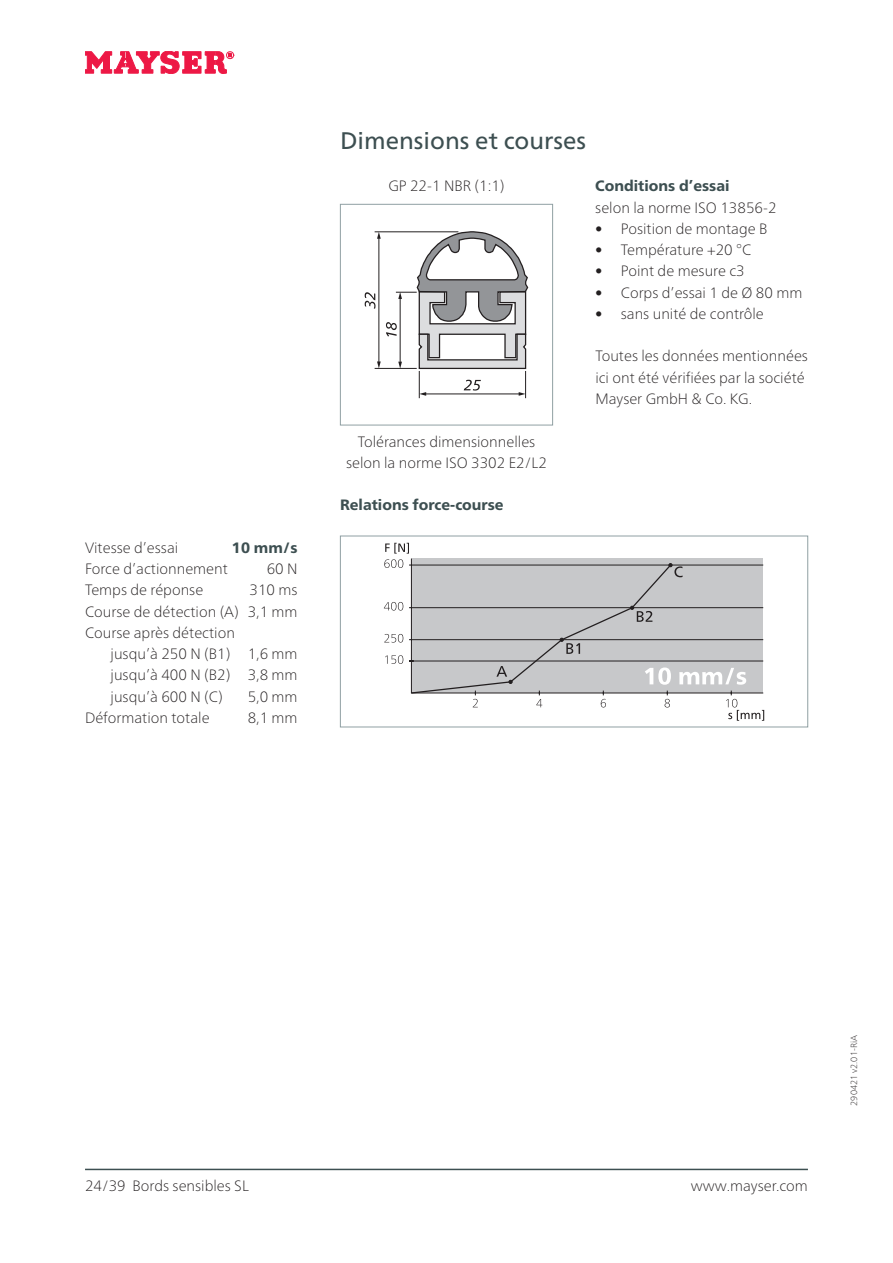
<style>
.page{position:relative;width:893px;height:1263px;background:#fff}
.page>*{position:absolute;margin:0;border:0;box-sizing:border-box;transform-origin:0 0}
.t1{font:24px "Frutiger Neue LTW1 G";color:#3d4f51}
.t2{font:100 15px/21.3px "Frutiger Neue LTW1 G";color:#231f20;text-align:justify}
.t3{font:800 15px "Frutiger Neue LTW1 G";color:#3d4f51}
.t4{font:100 9px "Frutiger Neue LTW1 G";color:#231f20}
.s1{font-weight:400}
</style>
<div class="page">
<hr style="left:85px;top:1169px;width:723px;height:1px;background:#3d4f51">
<svg style="left:85px;top:51px;width:150px;height:23px"></svg>
<svg style="left:384px;top:543px;width:380px;height:178px"></svg>
<div style="left:340px;top:536px;width:468px;height:191px;border:1px solid #90a0a3"></div>
<svg style="left:365px;top:231px;width:163px;height:167px"></svg>
<div style="left:340px;top:204px;width:213px;height:221px;border:1px solid #90a0a3"></div>
<p class="t2" style="left:85px;top:536px;width:95px">Vitesse d’essai</p>
<p class="t3" style="left:232px;top:536px;width:67px">10 mm/s</p>
<p class="t2" style="left:85px;top:557px;width:144px">Force d’actionnement</p>
<p class="t2" style="left:267px;top:557px;width:32px">60 N</p>
<p class="t2" style="left:85px;top:578px;width:120px">Temps de réponse</p>
<p class="t2" style="left:85px;top:578px;width:214px;text-indent:164px">310 ms Course de détection (A) 3,1 mm Course après détection</p>
<p class="t2" style="left:111px;top:642px;width:189px">jusqu’à 250 N (B1) 1,6 mm jusqu’à 400 N (B2) 3,8 mm jusqu’à 600 N (C)</p>
<p class="t2" style="left:248px;top:685px;width:51px">5,0 mm</p>
<p class="t2" style="left:85px;top:706px;width:126px">Déformation totale</p>
<p class="t2" style="left:248px;top:706px;width:51px">8,1 mm</p>
<h1 class="t1" style="left:340px;top:123px;width:247px">Dimensions et courses</h1>
<p class="t2" style="left:388px;top:174px;width:118px">GP 22-1 NBR (1:1)</p>
<p class="t3" style="left:595px;top:175px;width:136px">Conditions d’essai</p>
<p class="t2" style="left:595px;top:196px;width:183px">selon la norme ISO 13856-2</p>
<p class="t2" style="left:595px;top:217px;width:173px"><span class="s1">•</span> Position de montage B</p>
<p class="t2" style="left:595px;top:238px;width:158px"><span class="s1">•</span> Température +20 °C</p>
<p class="t2" style="left:595px;top:259px;width:151px"><span class="s1">•</span> Point de mesure c3</p>
<p class="t2" style="left:595px;top:281px;width:209px"><span class="s1">•</span> Corps d’essai 1 de Ø 80 mm</p>
<p class="t2" style="left:595px;top:302px;width:170px"><span class="s1">•</span> sans unité de contrôle</p>
<p class="t2" style="left:346px;top:430px;width:202px;text-align:center">Tolérances dimensionnelles selon la norme ISO 3302 E2/L2</p>
<p class="t3" style="left:340px;top:494px;width:165px">Relations force-course</p>
<p class="t2" style="left:595px;top:345px;width:214px;text-align:left">Toutes les données mentionnées ici ont été vérifiées par la société<br>Mayser GmbH &amp; Co. KG.</p>
<p class="t2" style="left:85px;top:1174px;width:165px">24/39 Bords sensibles SL</p>
<p class="t2" style="left:691px;top:1174px;width:119px">www.mayser.com</p>
<p class="t4" style="left:848px;top:1106px;width:72px;rotate:-90deg">290421 v2.01-RiA</p>
</div>
